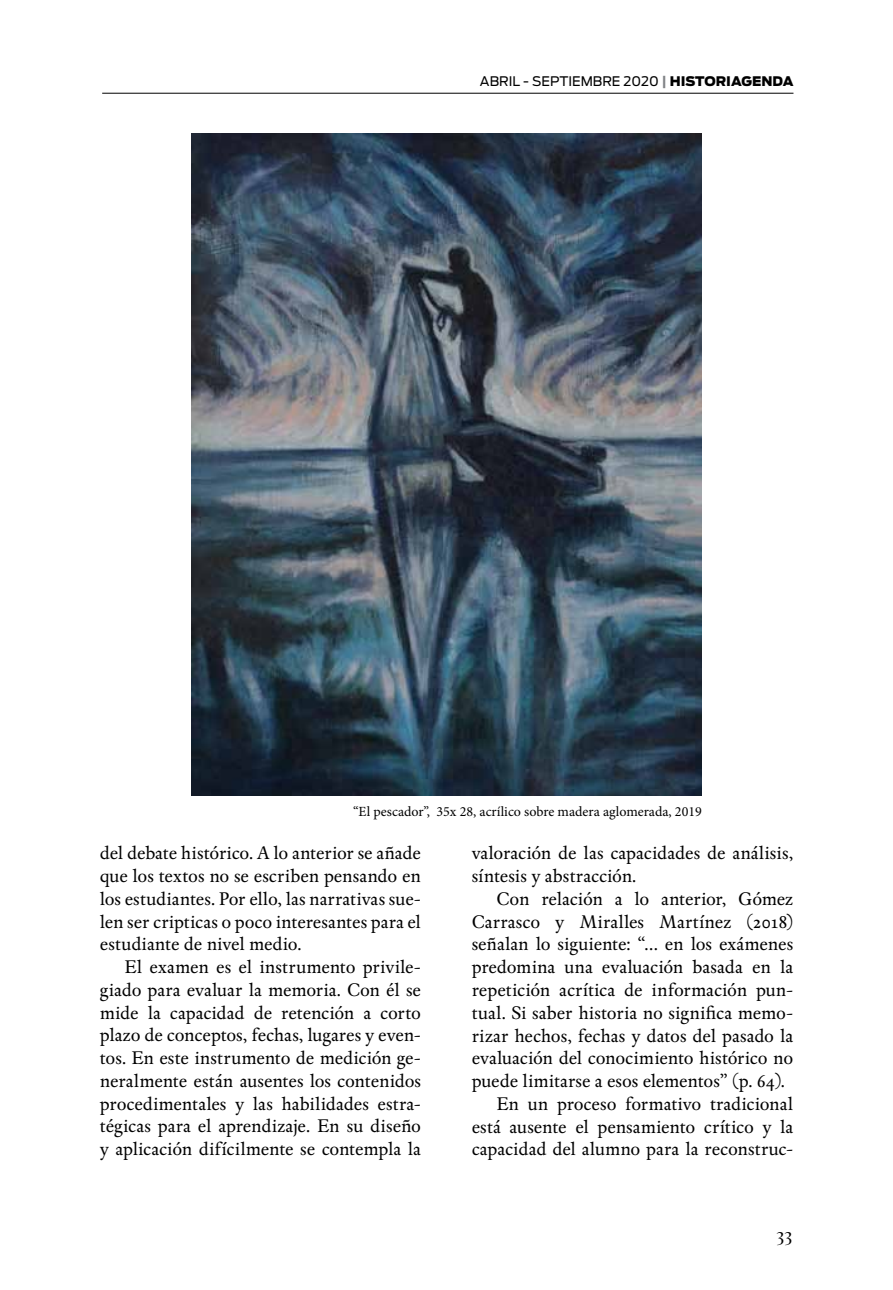
<style>
.page{position:relative;width:893px;height:1290px;background:#fff}
.page>*{position:absolute;margin:0;border:0;box-sizing:border-box;transform-origin:0 0}
.t1{font:21px "Wessex";color:#000}
.t2{font:19.25px/22.8px "Espinosa Nova";letter-spacing:-.005em;color:#000;text-align:justify}
.t3{font:14px "Minion Pro";color:#000}
.t4{font:13.12px "Antenna";color:#000}
.s1{font-weight:700;color:#808285}
.s2{font-weight:900}
</style>
<div class="page">
<hr style="left:102px;top:93px;width:691px;height:1px;background:#000">
<img style="left:191px;top:134px;width:511px;height:661px">
<p class="t4" style="left:480px;top:73px;width:315px">ABRIL - SEPTIEMBRE 2020 <span class="s1">|</span> <span class="s2">HISTORIAGENDA</span></p>
<p class="t3" style="left:353px;top:802px;width:350px">“El pescador”, 35x 28, acrílico sobre madera aglomerada, 2019</p>
<p class="t2" style="left:100px;top:842px;width:323px">del debate histórico. A lo anterior se añade que los textos no se escriben pensando en los estudiantes. Por ello, las narrativas sue&shy;len ser cripticas o poco interesantes para el estudiante de nivel medio.</p>
<p class="t2" style="left:100px;top:956px;width:323px;text-indent:25px">El examen es el instrumento privile&shy;giado para evaluar la memoria. Con él se mide la capacidad de retención a corto plazo de conceptos, fechas, lugares y even&shy;tos. En este instrumento de medición ge&shy;neralmente están ausentes los contenidos procedimentales y las habilidades estra&shy;tégicas para el aprendizaje. En su diseño y aplicación difícilmente se contempla la</p>
<p class="t2" style="left:472px;top:842px;width:323px">valoración de las capacidades de análisis, síntesis y abstracción.</p>
<p class="t2" style="left:496px;top:888px;width:298px">Con relación a lo anterior, Gómez</p>
<p class="t2" style="left:472px;top:911px;width:323px">Carrasco y Miralles Martínez (2018)</p>
<p class="t2" style="left:472px;top:933px;width:323px">señalan lo siguiente: “… en los exámenes</p>
<p class="t2" style="left:472px;top:956px;width:323px">predomina una evaluación basada en la</p>
<p class="t2" style="left:472px;top:979px;width:323px">repetición acrítica de información pun-</p>
<p class="t2" style="left:472px;top:1002px;width:323px">tual. Si saber historia no significa memo-</p>
<p class="t2" style="left:472px;top:1024px;width:323px">rizar hechos, fechas y datos del pasado la</p>
<p class="t2" style="left:472px;top:1047px;width:323px">evaluación del conocimiento histórico no</p>
<p class="t2" style="left:472px;top:1070px;width:315px">puede limitarse a esos elementos” (p. 64).</p>
<p class="t2" style="left:496px;top:1093px;width:298px">En un proceso formativo tradicional</p>
<p class="t2" style="left:472px;top:1115px;width:323px">está ausente el pensamiento crítico y la</p>
<p class="t2" style="left:472px;top:1138px;width:323px">capacidad del alumno para la reconstruc-</p>
<p class="t1" style="left:776px;top:1223px;width:18px">33</p>
</div>
